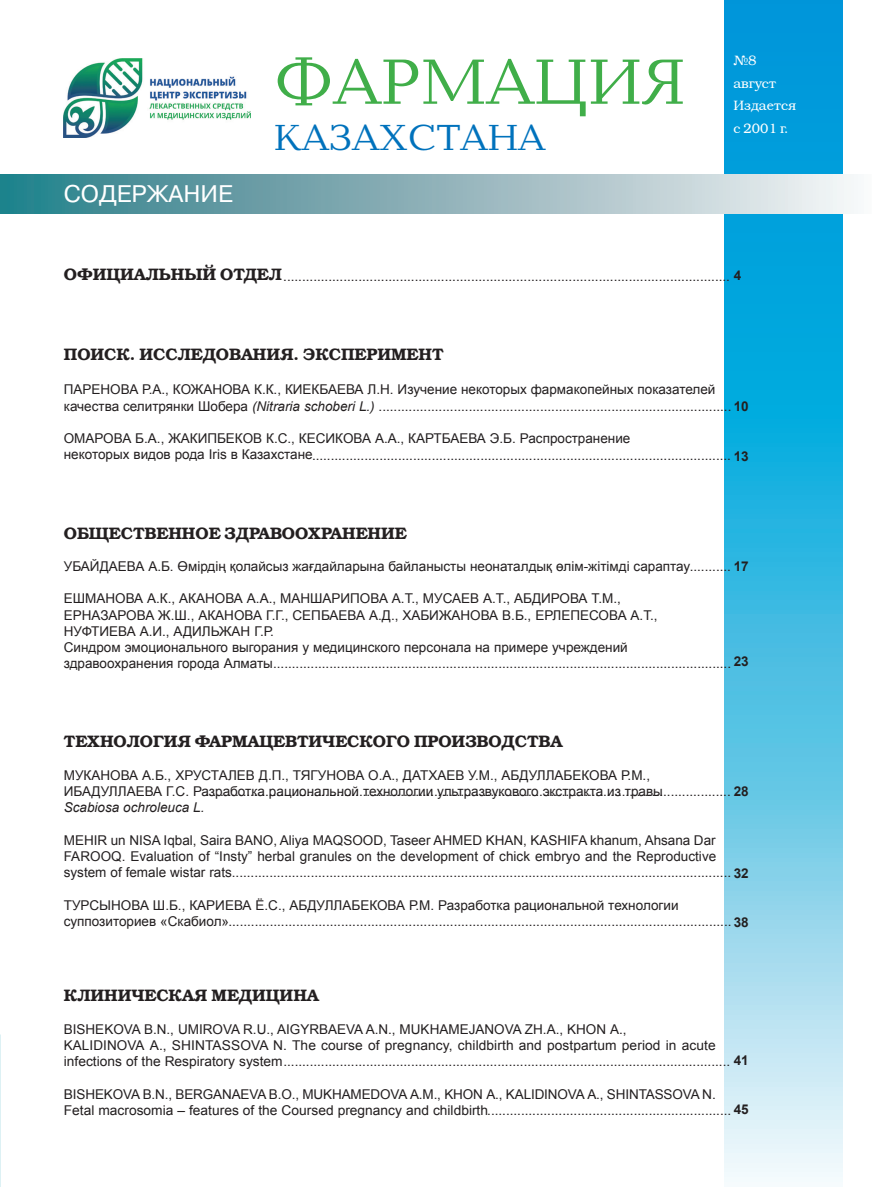
<style>
.page{position:relative;width:872px;height:1187px;background:#fff}
.page>*{position:absolute;margin:0;border:0;box-sizing:border-box;transform-origin:0 0}
.t1{font:66px "DS Baltica";color:#40ae49}
.t2{font:37.5px "DS Baltica";color:#0072bc}
.t3{font:24px "Pragmatica C";color:#fff}
.t4{font:700 16.5px "K Bookman";color:#231f20}
.t5{font:13.5px/16.2px "Arial";color:#231f20}
.t6{font:13.5px/22.5px "K Bookman";color:#fff}
.t7{font:italic 13.5px "Arial";color:#231f20}
.t8{font:700 13.5px "Arial";color:#231f20}
.s1{font-weight:700}
.s2{font-style:italic}
</style>
<div class="page">
<svg style="left:724px;top:0;width:118px;height:1182px;background:#4ebee4"></svg>
<div style="left:0;top:174px;width:872px;height:39px;background:linear-gradient(to right,#287b86,#f8f1f3)"></div>
<img style="left:64px;top:58px;width:186px;height:79px">
<h3 class="t3" style="left:64px;top:181px;width:171px">СОДЕРЖАНИЕ</h3>
<h1 class="t1" style="left:274px;top:47px;width:413px">ФАРМАЦИЯ</h1>
<h2 class="t2" style="left:274px;top:117px;width:273px">КАЗАХСТАНА</h2>
<p class="t6" style="left:733px;top:50px;width:64px">№8 август<br>Издается с 2001 г.</p>
<p class="t4" style="left:64px;top:265px;width:220px">ОФИЦИАЛЬНЫЙ ОТДЕЛ</p>
<p class="t5" style="left:283px;top:268px;width:459px">....................................................................................................................... <span class="s1">4</span></p>
<p class="t4" style="left:64px;top:344px;width:381px">ПОИСК. ИССЛЕДОВАНИЯ. ЭКСПЕРИМЕНТ</p>
<p class="t5" style="left:64px;top:382px;width:686px">ПАРЕНОВА Р.А., КОЖАНОВА К.К., КИЕКБАЕВА Л.Н. Изучение некоторых фармакопейных показателей качества селитрянки Шобера <span class="s2">(Nitraria schoberi L.)</span> .............................................................................................. <span class="s1">10</span></p>
<p class="t5" style="left:64px;top:430px;width:686px;line-height:17.1px">ОМАРОВА Б.А., ЖАКИПБЕКОВ К.С., КЕСИКОВА А.А., КАРТБАЕВА Э.Б. Распространение<br>некоторых видов рода Iris в Казахстане................................................................................................................ <span class="s1">13</span></p>
<p class="t4" style="left:64px;top:523px;width:344px">ОБЩЕСТВЕННОЕ ЗДРАВООХРАНЕНИЕ</p>
<p class="t5" style="left:64px;top:558px;width:686px">УБАЙДАЕВА А.Б. Өмірдің қолайсыз жағдайларына байланысты неонаталдық өлім-жітімді сараптау........... <span class="s1">17</span></p>
<p class="t5" style="left:64px;top:590px;width:669px">ЕШМАНОВА А.К., АКАНОВА А.А., МАНШАРИПОВА А.Т., МУСАЕВ А.Т., АБДИРОВА Т.М.,<br>ЕРНАЗАРОВА Ж.Ш., АКАНОВА Г.Г., СЕПБАЕВА А.Д., ХАБИЖАНОВА В.Б., ЕРЛЕПЕСОВА А.Т., НУФТИЕВА А.И., АДИЛЬЖАН Г.Р.<br>Синдром эмоционального выгорания у медицинского персонала на примере учреждений здравоохранения города Алматы..........................................................................................................................</p>
<p class="t8" style="left:733px;top:651px;width:17px">23</p>
<p class="t4" style="left:64px;top:732px;width:500px">ТЕХНОЛОГИЯ ФАРМАЦЕВТИЧЕСКОГО ПРОИЗВОДСТВА</p>
<p class="t5" style="left:64px;top:767px;width:600px">МУКАНОВА А.Б., ХРУСТАЛЕВ Д.П., ТЯГУНОВА О.А., ДАТХАЕВ У.М., АБДУЛЛАБЕКОВА Р.М.,<br>ИБАДУЛЛАЕВА Г.С. Разработка рациональной технологии ультразвукового экстракта из травы</p>
<p class="t7" style="left:64px;top:798px;width:142px">Scabiosa ochroleuca L.</p>
<p class="t5" style="left:64px;top:831px;width:686px">MEHIR un NISA Iqbal, Saira BANO, Aliya MAQSOOD, Taseer AHMED KHAN, KASHIFA khanum, Ahsana Dar<br>FAROOQ. Evaluation of “Insty” herbal granules on the development of chick embryo and the Reproductive system of female wistar rats..................................................................................................................................... <span class="s1">32</span></p>
<p class="t5" style="left:64px;top:896px;width:686px;line-height:16.6px">ТУРСЫНОВА Ш.Б., КАРИЕВА Ё.С., АБДУЛЛАБЕКОВА Р.М. Разработка рациональной технологии суппозиториев «Скабиол»...................................................................................................................................... <span class="s1">38</span></p>
<p class="t5" style="left:205px;top:783px;width:545px">............................................................................................................................................ <span class="s1">28</span></p>
<p class="t4" style="left:64px;top:985px;width:256px">КЛИНИЧЕСКАЯ МЕДИЦИНА</p>
<p class="t5" style="left:64px;top:1021px;width:686px">BISHEKOVA B.N., UMIROVA R.U., AIGYRBAEVA A.N., MUKHAMEJANOVA ZH.А., KHON А.,<br>KALIDINOVA А., SHINTASSOVA N. The course of pregnancy, childbirth and postpartum period in acute infections of the Respiratory system....................................................................................................................... <span class="s1">41</span></p>
<p class="t5" style="left:64px;top:1085px;width:686px">BISHEKOVA B.N., BERGANAEVA B.O., MUKHAMEDOVA А.М., KHON А., KALIDINOVA А., SHINTASSOVA N.<br>Fetal macrosomia – features of the Coursed pregnancy and childbirth................................................................. <span class="s1">45</span></p>
</div>
